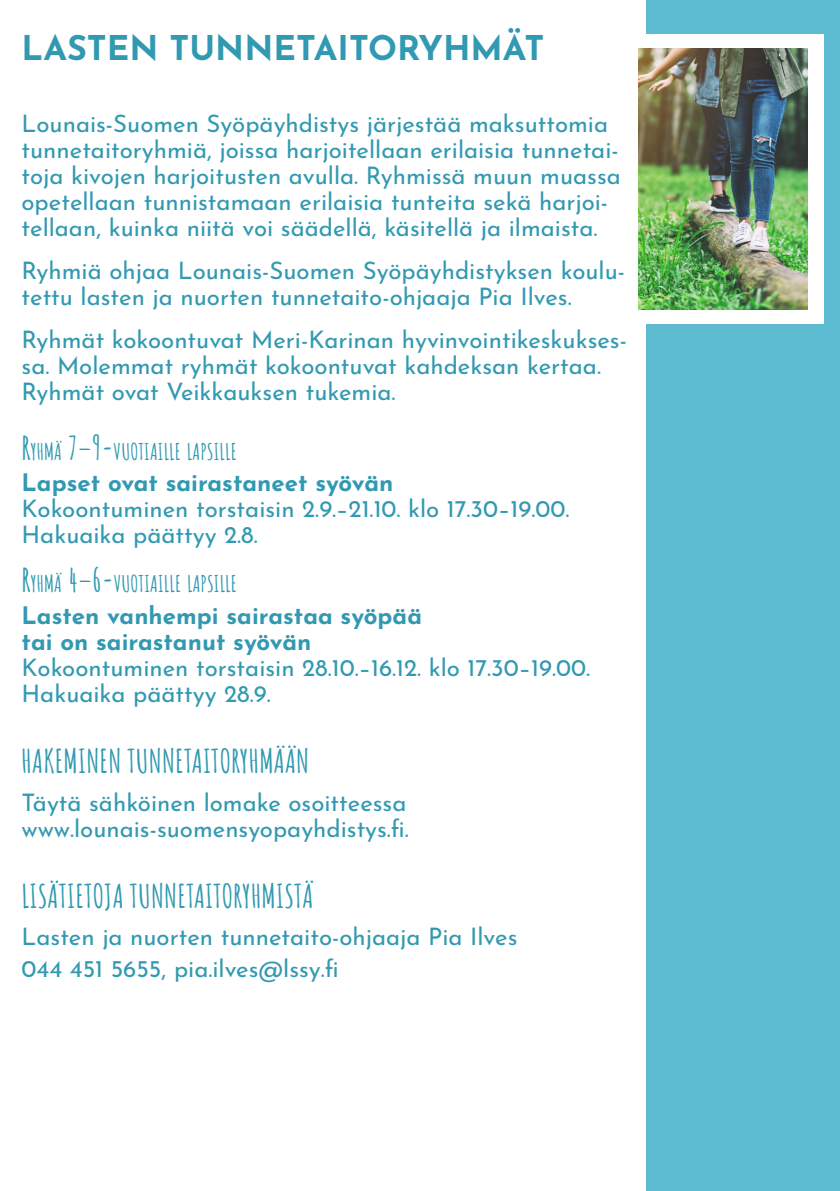
<style>
.page{position:relative;width:840px;height:1191px;background:#fff}
.page>*{position:absolute;margin:0;border:0;box-sizing:border-box;transform-origin:0 0}
.t1{font:700 34px "Josefin Sans";color:#3199b1}
.t2{font:700 32px "Amatic SC";color:#3199b1}
.t3{font:24px/26px "Josefin Sans";color:#3199b1}
.t4{font:700 24px "Josefin Sans";color:#3199b1}
.t5{font:700 22.4px "Amatic SC";color:#3199b1}
.s1{font-size:32px}
</style>
<div class="page">
<div style="left:645px;top:0;width:194px;height:1191px;background:#5dbcd2"></div>
<div style="left:645px;top:35px;width:178px;height:289px;background:#fff"></div>
<img style="left:638px;top:49px;width:169px;height:261px">
<p class="t1" style="left:22px;top:23px;width:524px">LASTEN TUNNETAITORYHMÄT</p>
<p class="t3" style="left:22px;top:108px;width:600px">Lounais-Suomen Syöpäyhdistys järjestää maksuttomia tunnetaitoryhmiä, joissa harjoitellaan erilaisia tunnetai&shy;toja kivojen harjoitusten avulla. Ryhmissä muun muassa opetellaan tunnistamaan erilaisia tunteita sekä harjoi-</p>
<p class="t3" style="left:22px;top:212px;width:577px">tellaan, kuinka niitä voi säädellä, käsitellä ja ilmaista.</p>
<p class="t3" style="left:22px;top:255px;width:604px">Ryhmiä ohjaa Lounais-Suomen Syöpäyhdistyksen koulu&shy;tettu lasten ja nuorten tunnetaito-ohjaaja Pia Ilves.</p>
<p class="t3" style="left:22px;top:324px;width:606px">Ryhmät kokoontuvat Meri-Karinan hyvinvointikeskukses&shy;sa. Molemmat ryhmät kokoontuvat kahdeksan kertaa.</p>
<p class="t3" style="left:22px;top:376px;width:375px">Ryhmät ovat Veikkauksen tukemia.</p>
<p class="t5" style="left:22px;top:434px;width:217px"><span class="s1">R</span>YHMÄ <span class="s1">7–9-</span>VUOTIAILLE LAPSILLE</p>
<p class="t4" style="left:22px;top:465px;width:373px">Lapset ovat sairastaneet syövän</p>
<p class="t3" style="left:22px;top:494px;width:549px">Kokoontuminen torstaisin 2.9.–21.10. klo 17.30–19.00.<br>Hakuaika päättyy 2.8.</p>
<p class="t5" style="left:22px;top:566px;width:217px"><span class="s1">R</span>YHMÄ <span class="s1">4–6-</span>VUOTIAILLE LAPSILLE</p>
<p class="t4" style="left:22px;top:597px;width:402px">Lasten vanhempi sairastaa syöpää</p>
<p class="t4" style="left:22px;top:623px;width:291px">tai on sairastanut syövän</p>
<p class="t3" style="left:22px;top:652px;width:569px">Kokoontuminen torstaisin 28.10.–16.12. klo 17.30–19.00.<br>Hakuaika päättyy 28.9.</p>
<p class="t2" style="left:22px;top:737px;width:289px">HAKEMINEN TUNNETAITORYHMÄÄN</p>
<p class="t3" style="left:22px;top:787px;width:386px">Täytä sähköinen lomake osoitteessa</p>
<p class="t3" style="left:22px;top:813px;width:388px">www.lounais-suomensyopayhdistys.fi.</p>
<p class="t2" style="left:22px;top:871px;width:293px">LISÄTIETOJA TUNNETAITORYHMISTÄ</p>
<p class="t3" style="left:22px;top:922px;width:497px">Lasten ja nuorten tunnetaito-ohjaaja Pia Ilves</p>
<p class="t3" style="left:22px;top:953px;width:318px">044 451 5655, pia.ilves@lssy.fi</p>
</div>
